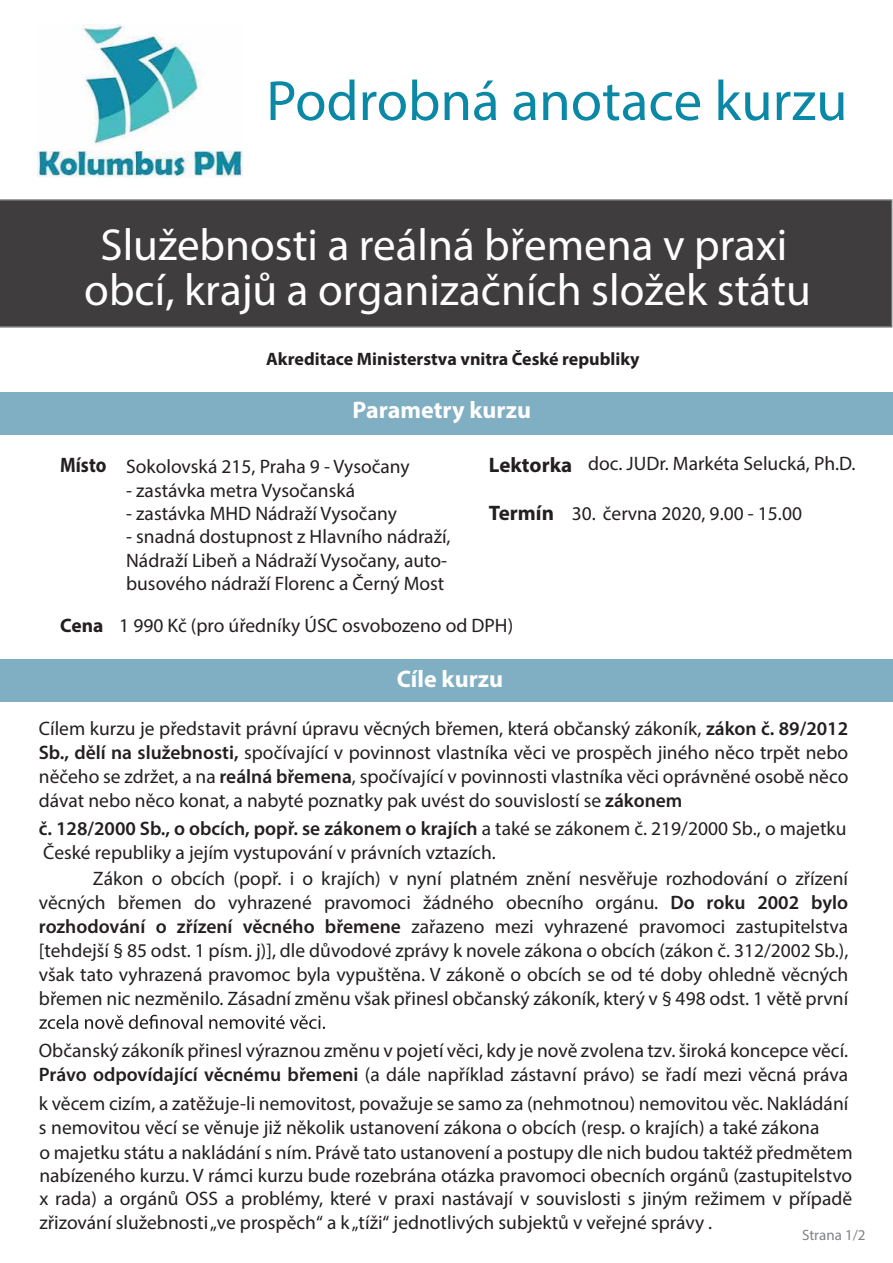
<style>
.page{position:relative;width:893px;height:1263px;background:#fff}
.page>*{position:absolute;margin:0;border:0;box-sizing:border-box;transform-origin:0 0}
.t1{font:57px "Myriad Pro";color:#0a88a5}
.t2{font:45px/45px "Myriad Pro";color:#fff;text-align:center}
.t3{font:700 24px "Myriad Pro";color:#fff}
.t4{font:700 21px "Myriad Pro";color:#231f20}
.t5{font:700 21px "Myriad Pro";color:#231f20;scale:.88 1}
.t6{font:19.5px/24px "Myriad Pro";color:#231f20}
.t7{font:700 18px "Myriad Pro";color:#231f20}
.t8{font:15px "Myriad Pro";color:#808285}
.s1{font-weight:700}
.s2{font-weight:600}
</style>
<div class="page">
<div style="left:0;top:199px;width:892px;height:129px;background:#3f3d3d"></div>
<div style="left:0;top:392px;width:893px;height:42px;background:#80aec2"></div>
<div style="left:0;top:659px;width:893px;height:42px;background:#80aec2"></div>
<svg style="left:39px;top:1015px;width:286px;height:14px"></svg>
<img style="left:38px;top:24px;width:204px;height:153px">
<h1 class="t1" style="left:266px;top:66px;width:583px">Podrobná anotace kurzu</h1>
<h2 class="t2" style="left:84px;top:221px;width:728px">Služebnosti a reálná břemena v praxi obcí, krajů a organizačních složek státu</h2>
<p class="t7" style="left:266px;top:347px;width:375px">Akreditace Ministerstva vnitra České republiky</p>
<p class="t3" style="left:353px;top:394px;width:180px">Parametry kurzu</p>
<p class="t6" style="left:588px;top:452px;width:269px">doc. JUDr. Markéta Selucká, Ph.D.</p>
<p class="t5" style="left:60px;top:451px;width:54px">Místo</p>
<p class="t4" style="left:489px;top:451px;width:85px">Lektorka</p>
<p class="t4" style="left:489px;top:499px;width:67px">Termín</p>
<p class="t6" style="left:126px;top:454px;width:285px">Sokolovská 215, Praha 9 - Vysočany</p>
<p class="t6" style="left:126px;top:478px;width:231px">- zastávka metra Vysočanská</p>
<p class="t6" style="left:126px;top:501px;width:272px">- zastávka MHD Nádraží Vysočany</p>
<p class="t6" style="left:126px;top:525px;width:326px;line-height:23.4px">- snadná dostupnost z Hlavního nádraží,<br>Nádraží Libeň a Nádraží Vysočany, auto&shy;busového nádraží Florenc a Černý Most</p>
<p class="t6" style="left:60px;top:614px;width:454px"><span class="s1">Cena</span> 1 990 Kč (pro úředníky ÚSC osvobozeno od DPH)</p>
<p class="t3" style="left:397px;top:663px;width:108px">Cíle kurzu</p>
<p class="t6" style="left:572px;top:501px;width:232px">30. června 2020, 9.00 - 15.00</p>
<p class="t6" style="left:39px;top:716px;width:811px;text-align:justify">Cílem kurzu je představit právní úpravu věcných břemen, která občanský zákoník, <span class="s2">zákon č. 89/2012<br>Sb., dělí na služebnosti,</span> spočívající v povinnost vlastníka věci ve prospěch jiného něco trpět nebo něčeho se zdržet, a na <span class="s2">reálná břemena</span>, spočívající v povinnosti vlastníka věci oprávněné osobě něco dávat nebo něco konat, a nabyté poznatky pak uvést do souvislostí se <span class="s2">zákonem</span></p>
<p class="t6" style="left:39px;top:817px;width:809px;line-height:23.4px"><span class="s2">č. 128/2000 Sb., o obcích, popř. se zákonem o krajích</span> a také se zákonem č. 219/2000 Sb., o majetku<br>České republiky a jejím vystupování v právních vztazích.</p>
<p class="t6" style="left:39px;top:866px;width:811px;text-align:justify;text-indent:54px">Zákon o obcích (popř. i o krajích) v nyní platném znění nesvěřuje rozhodování o zřízení věcných břemen do vyhrazené pravomoci žádného obecního orgánu. <span class="s2">Do roku 2002 bylo rozhodování o zřízení věcného břemene</span> zařazeno mezi vyhrazené pravomoci zastupitelstva [tehdejší § 85 odst. 1 písm. j)], dle důvodové zprávy k novele zákona o obcích (zákon č. 312/2002 Sb.), však tato vyhrazená pravomoc byla vypuštěna. V zákoně o obcích se od té doby ohledně věcných břemen nic nezměnilo. Zásadní změnu však přinesl občanský zákoník, který v § 498 odst. 1 větě první</p>
<p class="t6" style="left:39px;top:1038px;width:811px">Občanský zákoník přinesl výraznou změnu v pojetí věci, kdy je nově zvolena tzv. široká koncepce věcí.<br><span class="s2">Právo odpovídající věcnému břemeni</span> (a dále například zástavní právo) se řadí mezi věcná práva</p>
<p class="t6" style="left:39px;top:1091px;width:815px">k věcem cizím, a zatěžuje-li nemovitost, považuje se samo za (nehmotnou) nemovitou věc. Nakládání s nemovitou věcí se věnuje již několik ustanovení zákona o obcích (resp. o krajích) a také zákona<br>o majetku státu a nakládání s ním. Právě tato ustanovení a postupy dle nich budou taktéž předmětem nabízeného kurzu. V rámci kurzu bude rozebrána otázka pravomoci obecních orgánů (zastupitelstvo x rada) a orgánů OSS a problémy, které v praxi nastávají v souvislosti s jiným režimem v případě zřizování služebnosti„ve prospěch“ a k„tíži“ jednotlivých subjektů v veřejné správy .</p>
<p class="t8" style="left:802px;top:1225px;width:65px">Strana 1/2</p>
</div>
